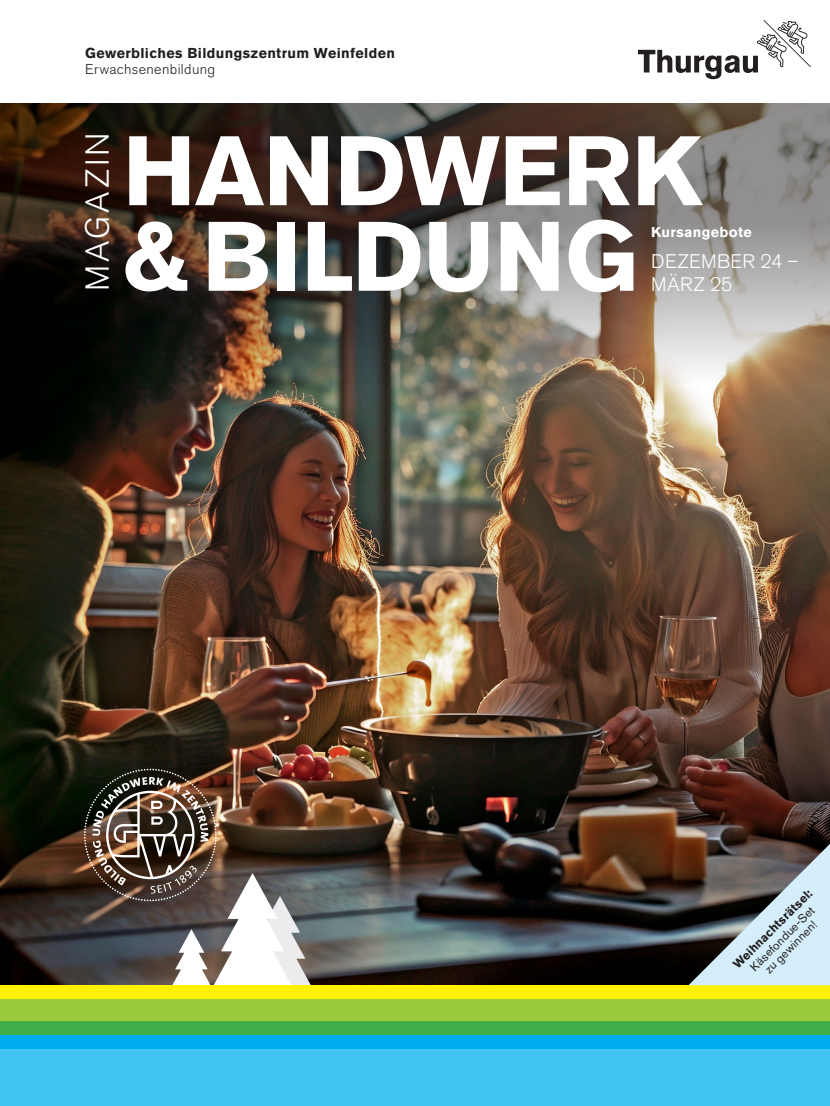
<style>
.page{position:relative;width:830px;height:1106px;background:#fff}
.page>*{position:absolute;margin:0;border:0;box-sizing:border-box;transform-origin:0 0}
.t1{font:700 97.5px "Akzidenz Grotesk Pro";letter-spacing:-.005em;color:#fff}
.t2{font:300 33px "Akzidenz Grotesk Pro";letter-spacing:.075em;color:#fff}
.t3{font:300 19.5px/22.5px "Akzidenz Grotesk Pro";letter-spacing:.02em;color:#fff}
.t4{font:700 14.25px "Akzidenz Grotesk Pro";letter-spacing:.025em;color:#231f20}
.t5{font:300 14.25px "Akzidenz Grotesk Pro";letter-spacing:.025em;color:#231f20}
.t6{font:700 14.25px "Akzidenz Grotesk Pro";letter-spacing:.025em;color:#fff}
.t7{font:12px/12px "Akzidenz Grotesk Pro";color:#231f20;text-align:center}
.t8{font:700 12px "Akzidenz Grotesk Pro";color:#231f20}
</style>
<div class="page">
<svg style="left:637px;top:20px;width:173px;height:59px"></svg>
<img style="left:0;top:103px;width:829px;height:882px">
<img style="left:0;top:104px;width:829px;height:296px">
<div style="left:0;top:1048px;width:829px;height:58px;background:#40c2f3"></div>
<div style="left:0;top:985px;width:829px;height:14px;background:#fff101"></div>
<div style="left:0;top:1020px;width:829px;height:14px;background:#40ae49"></div>
<div style="left:0;top:999px;width:829px;height:21px;background:#99ca3b"></div>
<div style="left:0;top:1034px;width:829px;height:14px;background:#00aeef"></div>
<img style="left:84px;top:768px;width:228px;height:217px">
<svg style="left:688px;top:843px;width:141px;height:142px;background:#8e979b"></svg>
<p class="t4" style="left:85px;top:43px;width:311px">Gewerbliches Bildungszentrum Weinfelden</p>
<p class="t5" style="left:85px;top:60px;width:132px">Erwachsenenbildung</p>
<h2 class="t2" style="left:76px;top:291px;width:159px;rotate:-90deg">MAGAZIN</h2>
<h1 class="t1" style="left:123px;top:108px;width:579px">HANDWERK</h1>
<h1 class="t1" style="left:123px;top:193px;width:516px">&amp;BILDUNG</h1>
<p class="t6" style="left:650px;top:222px;width:102px">Kursangebote</p>
<h3 class="t3" style="left:651px;top:250px;width:149px">DEZEMBER 24 –<br>MÄRZ 25</h3>
<p class="t8" style="left:729px;top:960px;width:108px;rotate:-45deg">Weihnachtsrätsel:</p>
<p class="t7" style="left:747px;top:964px;width:87px;rotate:-45deg">Käsefondue-Set zu gewinnen!</p>
</div>
